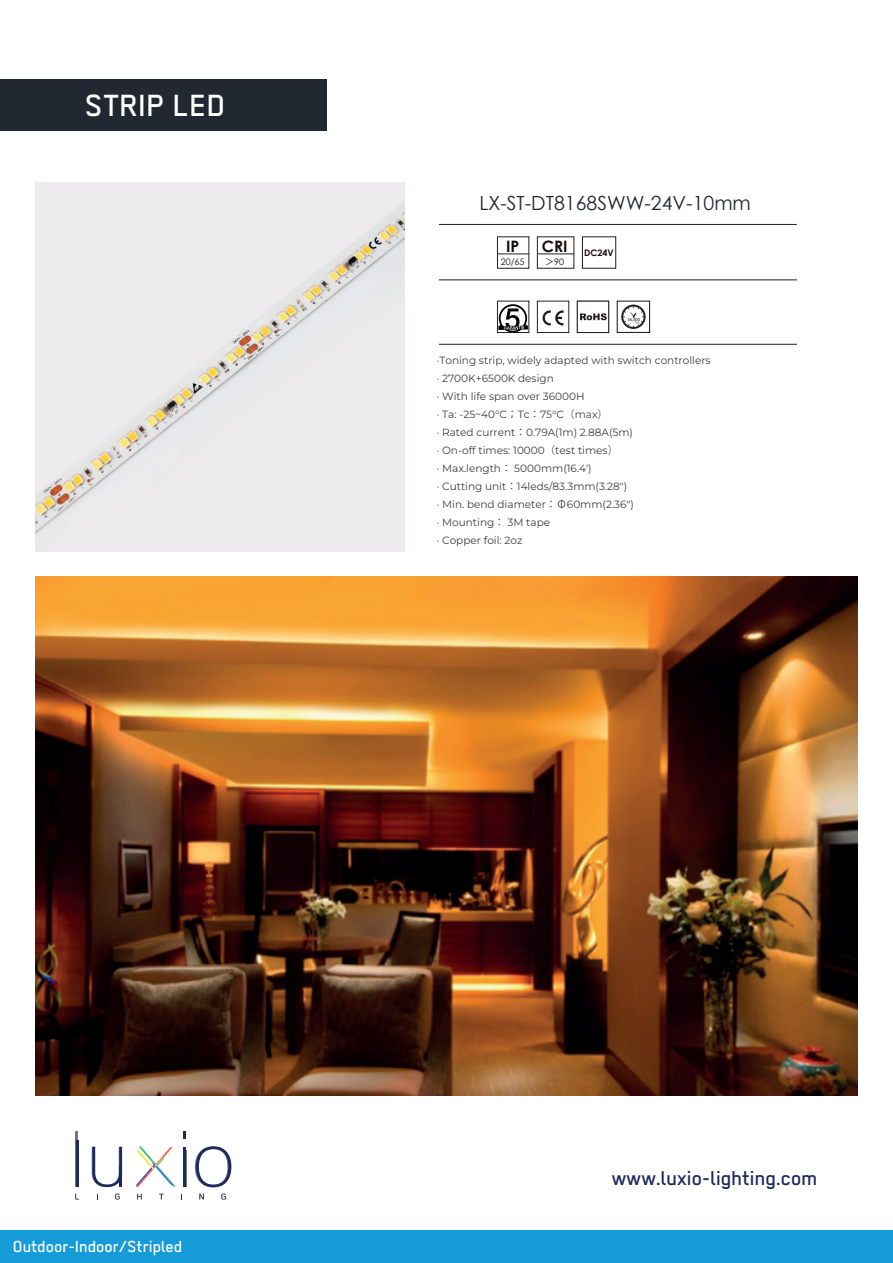
<style>
.page{position:relative;width:893px;height:1263px;background:#fff}
.page>*{position:absolute;margin:0;border:0;box-sizing:border-box;transform-origin:0 0}
.t1{font:500 34.5px "Regular";color:#fff}
.t2{font:500 22.5px "Regular";color:#20295c}
.t3{font:19.5px "Century Gothic";color:#212832}
.t4{font:500 18px "Regular";color:#fff}
.t5{font:700 15.75px "Century Gothic";color:#190d0e}
.t6{font:10.5px/18px "Montserrat";color:#3e3e3f}
.t7{font:9px "Century Gothic";color:#190d0e}
.t8{font:700 9px "Century Gothic";color:#190d0e}
.t9{font:4.5px "Myriad Pro";color:#231f20}
.s1{font-family:"Koz Go Pr 6 N"}
</style>
<div class="page">
<div style="left:497px;top:301px;width:32px;height:32px;border:1px solid #231f20"></div>
<svg style="left:498px;top:304px;width:30px;height:28px"></svg>
<div style="left:0;top:79px;width:327px;height:51px;background:#212832"></div>
<hr style="left:439px;top:344px;width:358px;height:1px;background:#231f20">
<hr style="left:439px;top:279px;width:358px;height:1px;background:#231f20">
<hr style="left:439px;top:224px;width:358px;height:1px;background:#231f20">
<div style="left:537px;top:301px;width:32px;height:32px;border:1px solid #231f20"></div>
<svg style="left:543px;top:310px;width:21px;height:15px"></svg>
<div style="left:577px;top:301px;width:32px;height:32px;border:1px solid #231f20"></div>
<svg style="left:580px;top:313px;width:27px;height:7px"></svg>
<hr style="left:497px;top:254px;width:32px;height:1px;background:#231f20">
<hr style="left:537px;top:254px;width:37px;height:1px;background:#231f20">
<svg style="left:136px;top:1147px;width:40px;height:40px"></svg>
<hr style="left:183px;top:1147px;width:2px;height:40px;background:#20295c">
<hr style="left:76px;top:1140px;width:3px;height:47px;background:#20295c">
<hr style="left:75px;top:1131px;width:3px;height:56px;background:#20295c">
<svg style="left:92px;top:1147px;width:30px;height:40px"></svg>
<hr style="left:120px;top:1167px;width:2px;height:20px;background:#20295c">
<hr style="left:184px;top:1150px;width:2px;height:37px;background:#20295c">
<svg style="left:183px;top:1131px;width:2px;height:8px"></svg>
<svg style="left:195px;top:1146px;width:36px;height:41px"></svg>
<svg style="left:75px;top:1194px;width:4px;height:5px"></svg>
<svg style="left:115px;top:1193px;width:5px;height:6px"></svg>
<svg style="left:137px;top:1194px;width:5px;height:5px"></svg>
<svg style="left:159px;top:1194px;width:5px;height:5px"></svg>
<svg style="left:199px;top:1194px;width:5px;height:5px"></svg>
<svg style="left:221px;top:1193px;width:5px;height:6px"></svg>
<div style="left:1px;top:1230px;width:892px;height:33px;background:#159cd8"></div>
<div style="left:617px;top:301px;width:33px;height:32px;border:1px solid #111416"></div>
<svg style="left:621px;top:305px;width:25px;height:24px"></svg>
<div style="left:582px;top:237px;width:34px;height:31px;border:1px solid #231f20"></div>
<img style="left:35px;top:576px;width:823px;height:519px">
<img style="left:35px;top:182px;width:370px;height:370px">
<h1 class="t1" style="left:85px;top:86px;width:142px">STRIP LED</h1>
<h3 class="t3" style="left:479px;top:189px;width:273px">LX-ST-DT8168SWW-24V-10mm</h3>
<h3 class="t5" style="left:506px;top:234px;width:15px">IP</h3>
<p class="t7" style="left:501px;top:255px;width:25px">20/65</p>
<h3 class="t5" style="left:542px;top:234px;width:27px">CRI</h3>
<p class="t7" style="left:545px;top:255px;width:20px"><span class="s1">＞</span>90</p>
<p class="t8" style="left:584px;top:246px;width:31px">DC24V</p>
<p class="t9" style="left:627px;top:317px;width:14px">36,000</p>
<p class="t6" style="left:437px;top:351px;width:275px">·Toning strip, widely adapted with switch controllers · 2700K+6500K design<br>· With life span over 36000H<br>· Ta: -25~40°C<span class="s1">；</span>Tc<span class="s1">：</span>75°C<span class="s1">（</span>max<span class="s1">）<br></span>· Rated current<span class="s1">：</span>0.79A(1m) 2.88A(5m)<br>· On-off times: 10000<span class="s1">（</span>test times<span class="s1">）<br></span>· Max.length<span class="s1">：</span> 5000mm(16.4′)<br>· Cutting unit<span class="s1">：</span>14leds/83.3mm(3.28")<br>· Min. bend diameter<span class="s1">：Φ</span>60mm(2.36")<br>· Mounting<span class="s1">：</span> 3M tape<br>· Copper foil: 2oz</p>
<h3 class="t4" style="left:13px;top:1236px;width:171px">Outdoor-Indoor/Stripled</h3>
<h2 class="t2" style="left:612px;top:1165px;width:207px">www.luxio-lighting.com</h2>
</div>
